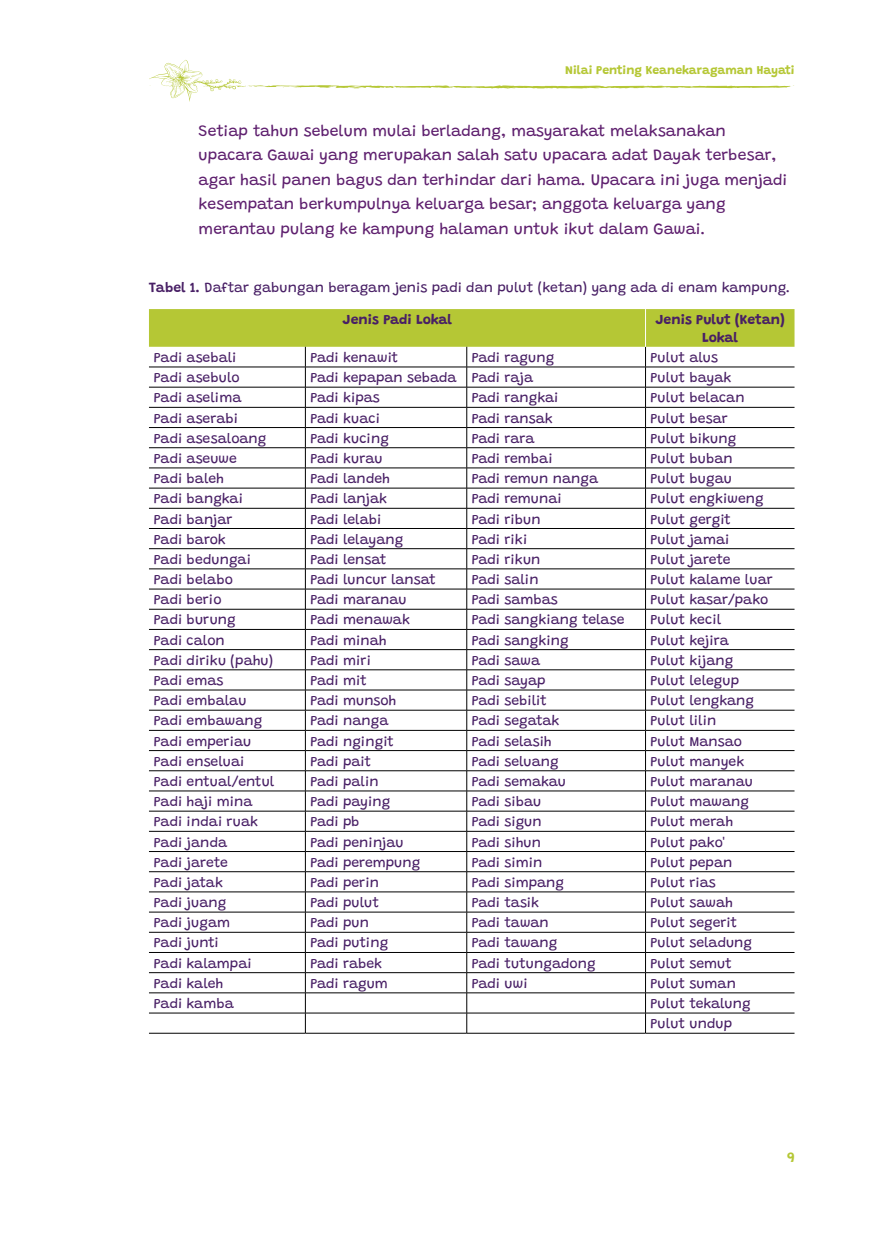
<style>
.page{position:relative;width:869px;height:1241px;background:#fff}
.page>*{position:absolute;margin:0;border:0;box-sizing:border-box;transform-origin:0 0}
.t1{font:15.75px/24.5px "Grandstander";color:#5e1f6e}
.t2{font:14px/20.1px "Grandstander";color:#481f65}
.t3{font:700 14px/17.5px "Grandstander";color:#481f65;text-align:center}
.t4{font:700 14px "Grandstander";color:#b5c735}
.t5{font:700 12.25px "Grandstander";color:#b5c735}
.s1{font-weight:600}
</style>
<div class="page">
<svg style="left:149px;top:59px;width:645px;height:43px"></svg>
<hr style="left:149px;top:1032px;width:156px;height:1px;background:#000">
<hr style="left:305px;top:1032px;width:161px;height:1px;background:#000">
<hr style="left:466px;top:1032px;width:179px;height:1px;background:#000">
<hr style="left:645px;top:1032px;width:149px;height:1px;background:#000">
<svg style="left:149px;top:309px;width:645px;height:723px"></svg>
<p class="t5" style="left:565px;top:61px;width:231px">Nilai Penting Keanekaragaman Hayati</p>
<p class="t1" style="left:198px;top:117px;width:590px">Setiap tahun sebelum mulai berladang, masyarakat melaksanakan upacara Gawai yang merupakan salah satu upacara adat Dayak terbesar, agar hasil panen bagus dan terhindar dari hama. Upacara ini juga menjadi kesempatan berkumpulnya keluarga besar; anggota keluarga yang merantau pulang ke kampung halaman untuk ikut dalam Gawai.</p>
<p class="t2" style="left:149px;top:276px;width:643px"><span class="s1">Tabel 1.</span> Daftar gabungan beragam jenis padi dan pulut (ketan) yang ada di enam kampung.</p>
<p class="t3" style="left:342px;top:310px;width:111px">Jenis Padi Lokal</p>
<p class="t3" style="left:655px;top:310px;width:131px">Jenis Pulut (Ketan)<br>Lokal</p>
<p class="t2" style="left:154px;top:346px;width:84px">Padi asebali</p>
<p class="t2" style="left:310px;top:346px;width:89px">Padi kenawit</p>
<p class="t2" style="left:471px;top:346px;width:84px">Padi ragung</p>
<p class="t2" style="left:650px;top:346px;width:69px">Pulut alus</p>
<p class="t2" style="left:154px;top:366px;width:87px">Padi asebulo</p>
<p class="t2" style="left:310px;top:366px;width:224px">Padi kepapan sebada Padi raja</p>
<p class="t2" style="left:650px;top:366px;width:82px">Pulut bayak</p>
<p class="t2" style="left:154px;top:386px;width:89px">Padi aselima</p>
<p class="t2" style="left:310px;top:386px;width:71px">Padi kipas</p>
<p class="t2" style="left:471px;top:386px;width:88px">Padi rangkai</p>
<p class="t2" style="left:650px;top:386px;width:96px">Pulut belacan</p>
<p class="t2" style="left:154px;top:407px;width:86px">Padi aserabi</p>
<p class="t2" style="left:310px;top:407px;width:71px">Padi kuaci</p>
<p class="t2" style="left:471px;top:407px;width:83px">Padi ransak</p>
<p class="t2" style="left:650px;top:407px;width:79px">Pulut besar</p>
<p class="t2" style="left:154px;top:427px;width:114px">Padi asesaloang</p>
<p class="t2" style="left:310px;top:427px;width:80px">Padi kucing</p>
<p class="t2" style="left:471px;top:427px;width:64px">Padi rara</p>
<p class="t2" style="left:650px;top:427px;width:87px">Pulut bikung</p>
<p class="t2" style="left:154px;top:447px;width:85px">Padi aseuwe</p>
<p class="t2" style="left:310px;top:447px;width:74px">Padi kurau</p>
<p class="t2" style="left:471px;top:447px;width:82px">Padi rembai</p>
<p class="t2" style="left:650px;top:447px;width:84px">Pulut buban</p>
<p class="t2" style="left:154px;top:467px;width:72px">Padi baleh</p>
<p class="t2" style="left:310px;top:467px;width:81px">Padi landeh</p>
<p class="t2" style="left:471px;top:467px;width:128px">Padi remun nanga</p>
<p class="t2" style="left:650px;top:467px;width:83px">Pulut bugau</p>
<p class="t2" style="left:154px;top:487px;width:90px">Padi bangkai</p>
<p class="t2" style="left:310px;top:487px;width:78px">Padi lanjak</p>
<p class="t2" style="left:471px;top:487px;width:92px">Padi remunai</p>
<p class="t2" style="left:650px;top:487px;width:115px">Pulut engkiweng</p>
<p class="t2" style="left:154px;top:507px;width:80px">Padi banjar</p>
<p class="t2" style="left:310px;top:507px;width:73px">Padi lelabi</p>
<p class="t2" style="left:471px;top:507px;width:71px">Padi ribun</p>
<p class="t2" style="left:650px;top:507px;width:82px">Pulut gergit</p>
<p class="t2" style="left:154px;top:528px;width:73px">Padi barok</p>
<p class="t2" style="left:310px;top:528px;width:95px">Padi lelayang</p>
<p class="t2" style="left:471px;top:528px;width:57px">Padi riki</p>
<p class="t2" style="left:650px;top:528px;width:80px">Pulut jamai</p>
<p class="t2" style="left:154px;top:548px;width:98px">Padi bedungai</p>
<p class="t2" style="left:310px;top:548px;width:78px">Padi lensat</p>
<p class="t2" style="left:471px;top:548px;width:70px">Padi rikun</p>
<p class="t2" style="left:650px;top:548px;width:81px">Pulut jarete</p>
<p class="t2" style="left:154px;top:568px;width:80px">Padi belabo</p>
<p class="t2" style="left:310px;top:568px;width:127px">Padi luncur lansat</p>
<p class="t2" style="left:471px;top:568px;width:68px">Padi salin</p>
<p class="t2" style="left:650px;top:568px;width:124px">Pulut kalame luar</p>
<p class="t2" style="left:154px;top:588px;width:69px">Padi berio</p>
<p class="t2" style="left:310px;top:588px;width:98px">Padi maranau</p>
<p class="t2" style="left:471px;top:588px;width:88px">Padi sambas</p>
<p class="t2" style="left:650px;top:588px;width:119px">Pulut kasar/pako</p>
<p class="t2" style="left:154px;top:608px;width:83px">Padi burung</p>
<p class="t2" style="left:310px;top:608px;width:101px">Padi menawak</p>
<p class="t2" style="left:471px;top:608px;width:154px">Padi sangkiang telase</p>
<p class="t2" style="left:650px;top:608px;width:72px">Pulut kecil</p>
<p class="t2" style="left:154px;top:628px;width:72px">Padi calon</p>
<p class="t2" style="left:310px;top:628px;width:78px">Padi minah</p>
<p class="t2" style="left:471px;top:628px;width:99px">Padi sangking</p>
<p class="t2" style="left:650px;top:628px;width:80px">Pulut kejira</p>
<p class="t2" style="left:154px;top:649px;width:121px">Padi diriku (pahu)</p>
<p class="t2" style="left:310px;top:649px;width:62px">Padi miri</p>
<p class="t2" style="left:471px;top:649px;width:70px">Padi sawa</p>
<p class="t2" style="left:650px;top:649px;width:84px">Pulut kijang</p>
<p class="t2" style="left:154px;top:669px;width:71px">Padi emas</p>
<p class="t2" style="left:310px;top:669px;width:58px">Padi mit</p>
<p class="t2" style="left:471px;top:669px;width:75px">Padi sayap</p>
<p class="t2" style="left:650px;top:669px;width:90px">Pulut lelegup</p>
<p class="t2" style="left:154px;top:689px;width:94px">Padi embalau</p>
<p class="t2" style="left:310px;top:689px;width:87px">Padi munsoh</p>
<p class="t2" style="left:471px;top:689px;width:77px">Padi sebilit</p>
<p class="t2" style="left:650px;top:689px;width:105px">Pulut lengkang</p>
<p class="t2" style="left:154px;top:709px;width:110px">Padi embawang</p>
<p class="t2" style="left:310px;top:709px;width:80px">Padi nanga</p>
<p class="t2" style="left:471px;top:709px;width:89px">Padi segatak</p>
<p class="t2" style="left:650px;top:709px;width:67px">Pulut lilin</p>
<p class="t2" style="left:154px;top:729px;width:99px">Padi emperiau</p>
<p class="t2" style="left:310px;top:729px;width:85px">Padi ngingit</p>
<p class="t2" style="left:471px;top:729px;width:81px">Padi selasih</p>
<p class="t2" style="left:650px;top:729px;width:93px">Pulut Mansao</p>
<p class="t2" style="left:154px;top:749px;width:92px">Padi enseluai</p>
<p class="t2" style="left:310px;top:749px;width:62px">Padi pait</p>
<p class="t2" style="left:471px;top:749px;width:89px">Padi seluang</p>
<p class="t2" style="left:650px;top:749px;width:95px">Pulut manyek</p>
<p class="t2" style="left:154px;top:770px;width:122px">Padi entual/entul</p>
<p class="t2" style="left:310px;top:770px;width:70px">Padi palin</p>
<p class="t2" style="left:471px;top:770px;width:96px">Padi semakau</p>
<p class="t2" style="left:650px;top:770px;width:104px">Pulut maranau</p>
<p class="t2" style="left:154px;top:790px;width:100px">Padi haji mina</p>
<p class="t2" style="left:310px;top:790px;width:82px">Padi paying</p>
<p class="t2" style="left:471px;top:790px;width:71px">Padi sibau</p>
<p class="t2" style="left:650px;top:790px;width:100px">Pulut mawang</p>
<p class="t2" style="left:154px;top:810px;width:106px">Padi indai ruak</p>
<p class="t2" style="left:310px;top:810px;width:51px">Padi pb</p>
<p class="t2" style="left:471px;top:810px;width:72px">Padi sigun</p>
<p class="t2" style="left:650px;top:810px;width:84px">Pulut merah</p>
<p class="t2" style="left:154px;top:830px;width:75px">Padi janda</p>
<p class="t2" style="left:310px;top:830px;width:95px">Padi peninjau</p>
<p class="t2" style="left:471px;top:830px;width:71px">Padi sihun</p>
<p class="t2" style="left:650px;top:830px;width:76px">Pulut pako'</p>
<p class="t2" style="left:154px;top:850px;width:75px">Padi jarete</p>
<p class="t2" style="left:310px;top:850px;width:112px">Padi perempung</p>
<p class="t2" style="left:471px;top:850px;width:72px">Padi simin</p>
<p class="t2" style="left:650px;top:850px;width:83px">Pulut pepan</p>
<p class="t2" style="left:154px;top:871px;width:71px">Padi jatak</p>
<p class="t2" style="left:310px;top:871px;width:70px">Padi perin</p>
<p class="t2" style="left:471px;top:871px;width:94px">Padi simpang</p>
<p class="t2" style="left:650px;top:871px;width:67px">Pulut rias</p>
<p class="t2" style="left:154px;top:891px;width:74px">Padi juang</p>
<p class="t2" style="left:310px;top:891px;width:70px">Padi pulut</p>
<p class="t2" style="left:471px;top:891px;width:69px">Padi tasik</p>
<p class="t2" style="left:650px;top:891px;width:84px">Pulut sawah</p>
<p class="t2" style="left:154px;top:911px;width:78px">Padi jugam</p>
<p class="t2" style="left:310px;top:911px;width:60px">Padi pun</p>
<p class="t2" style="left:471px;top:911px;width:79px">Padi tawan</p>
<p class="t2" style="left:650px;top:911px;width:88px">Pulut segerit</p>
<p class="t2" style="left:154px;top:931px;width:66px">Padi junti</p>
<p class="t2" style="left:310px;top:931px;width:79px">Padi puting</p>
<p class="t2" style="left:471px;top:931px;width:87px">Padi tawang</p>
<p class="t2" style="left:650px;top:931px;width:103px">Pulut seladung</p>
<p class="t2" style="left:154px;top:951px;width:99px">Padi kalampai</p>
<p class="t2" style="left:310px;top:951px;width:73px">Padi rabek</p>
<p class="t2" style="left:471px;top:951px;width:125px">Padi tutungadong</p>
<p class="t2" style="left:650px;top:951px;width:83px">Pulut semut</p>
<p class="t2" style="left:154px;top:971px;width:71px">Padi kaleh</p>
<p class="t2" style="left:310px;top:971px;width:79px">Padi ragum</p>
<p class="t2" style="left:471px;top:971px;width:57px">Padi uwi</p>
<p class="t2" style="left:650px;top:971px;width:87px">Pulut suman</p>
<p class="t2" style="left:154px;top:992px;width:81px">Padi kamba</p>
<p class="t2" style="left:650px;top:992px;width:102px">Pulut tekalung<br>Pulut undup</p>
<p class="t4" style="left:786px;top:1146px;width:9px">9</p>
</div>
